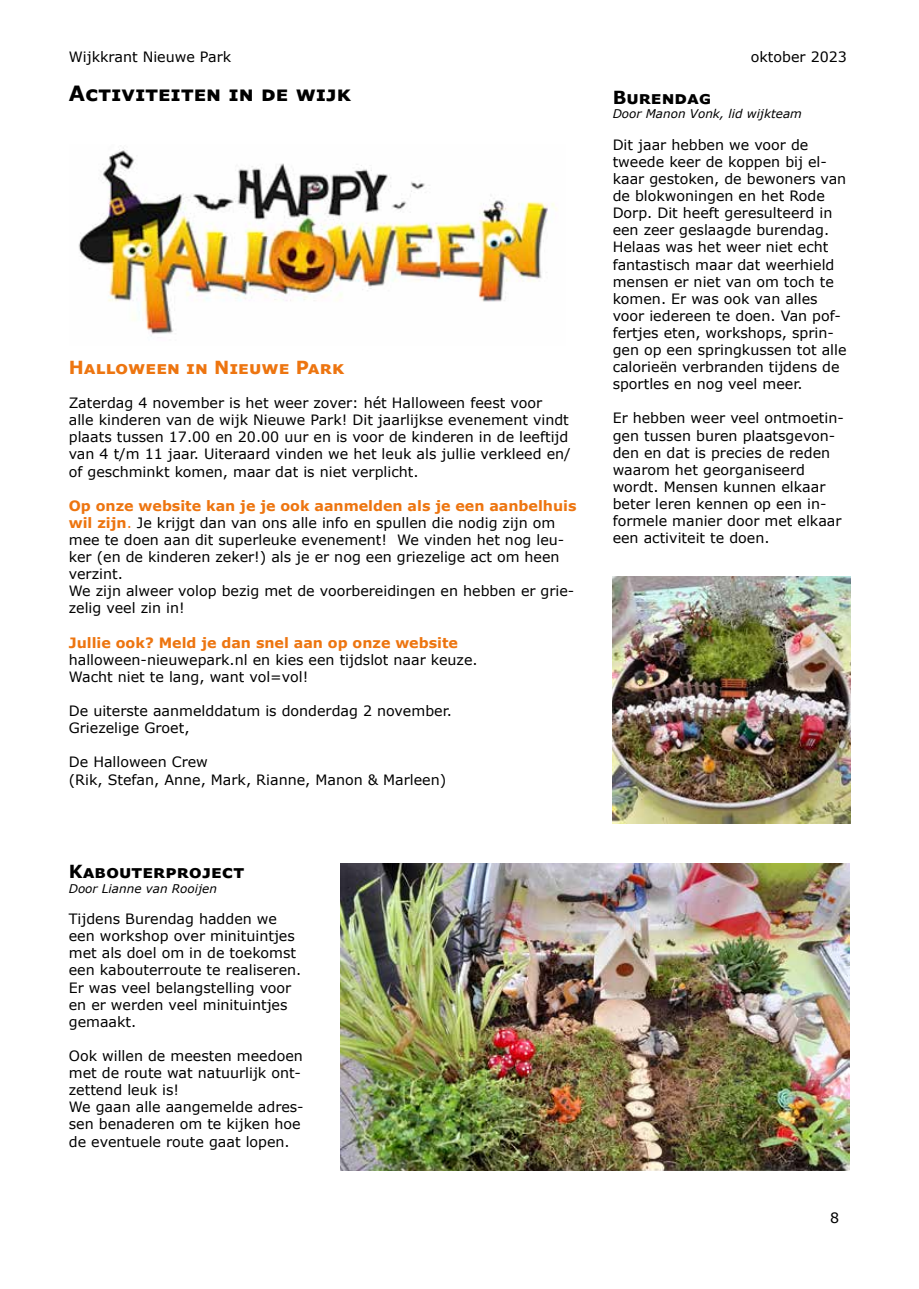
<style>
.page{position:relative;width:919px;height:1289px;background:#fff}
.page>*{position:absolute;margin:0;border:0;box-sizing:border-box;transform-origin:0 0}
.t1{font:700 21px "Verdana";color:#000}
.t2{font:700 18px "Verdana";color:#000}
.t3{font:700 18px "Verdana";color:#ed7510}
.t4{font:14.25px/17.1px "Verdana";color:#000}
.t5{font:700 14.25px "Verdana";color:#ed7510}
.t6{font:italic 12px "Verdana";color:#000}
.s1{font-weight:700;color:#ed7510}
.s2{color:#ed7510}
</style>
<div class="page">
<img style="left:78px;top:148px;width:480px;height:186px">
<img style="left:612px;top:576px;width:238px;height:247px">
<img style="left:340px;top:863px;width:509px;height:307px">
<p class="t4" style="left:69px;top:48px;width:164px">Wijkkrant Nieuwe Park</p>
<p class="t4" style="left:750px;top:48px;width:98px">oktober 2023</p>
<h1 class="t1" style="left:69px;top:79px;width:284px">Activiteiten in de wijk</h1>
<p class="t2" style="left:612px;top:84px;width:100px">Burendag</p>
<p class="t6" style="left:612px;top:106px;width:191px">Door Manon Vonk, lid wijkteam</p>
<p class="t4" style="left:612px;top:136px;width:235px">Dit jaar hebben we voor de tweede keer de koppen bij el&shy;kaar gestoken, de bewoners van de blokwoningen en het Rode<br>Dorp. Dit heeft geresulteerd in een zeer geslaagde burendag.<br>Helaas was het weer niet echt fantastisch maar dat weerhield mensen er niet van om toch te komen. Er was ook van alles voor iedereen te doen. Van pof&shy;fertjes eten, workshops, sprin&shy;gen op een springkussen tot alle calorieën verbranden tijdens de sportles en nog veel meer.</p>
<p class="t4" style="left:612px;top:409px;width:233px">Er hebben weer veel ontmoetin&shy;gen tussen buren plaatsgevon&shy;den en dat is precies de reden waarom het georganiseerd wordt. Mensen kunnen elkaar beter leren kennen op een in&shy;formele manier door met elkaar een activiteit te doen.</p>
<p class="t3" style="left:69px;top:354px;width:277px">Halloween in Nieuwe Park</p>
<p class="t4" style="left:69px;top:394px;width:503px">Zaterdag 4 november is het weer zover: hét Halloween feest voor<br>alle kinderen van de wijk Nieuwe Park! Dit jaarlijkse evenement vindt plaats tussen 17.00 en 20.00 uur en is voor de kinderen in de leeftijd van 4 t/m 11 jaar. Uiteraard vinden we het leuk als jullie verkleed en/ of geschminkt komen, maar dat is niet verplicht.</p>
<p class="t4" style="left:69px;top:497px;width:509px"><span class="s1">Op onze website kan je je ook aanmelden als je een aanbelhuis wil zijn</span><span class="s2">.</span> Je krijgt dan van ons alle info en spullen die nodig zijn om mee te doen aan dit superleuke evenement! We vinden het nog leu&shy;ker (en de kinderen zeker!) als je er nog een griezelige act om heen verzint.<br>We zijn alweer volop bezig met de voorbereidingen en hebben er grie&shy;zelig veel zin in!</p>
<p class="t5" style="left:69px;top:632px;width:390px">Jullie ook? Meld je dan snel aan op onze website</p>
<p class="t4" style="left:69px;top:651px;width:410px">halloween-nieuwepark.nl en kies een tijdslot naar keuze.<br>Wacht niet te lang, want vol=vol!</p>
<p class="t4" style="left:69px;top:702px;width:384px">De uiterste aanmelddatum is donderdag 2 november.<br>Griezelige Groet,</p>
<p class="t4" style="left:69px;top:753px;width:379px">De Halloween Crew<br>(Rik, Stefan, Anne, Mark, Rianne, Manon &amp; Marleen)</p>
<p class="t2" style="left:69px;top:858px;width:177px">Kabouterproject</p>
<p class="t6" style="left:69px;top:880px;width:150px">Door Lianne van Rooijen</p>
<p class="t4" style="left:69px;top:910px;width:234px">Tijdens Burendag hadden we een workshop over minituintjes met als doel om in de toekomst een kabouterroute te realiseren.<br>Er was veel belangstelling voor en er werden veel minituintjes gemaakt.</p>
<p class="t4" style="left:69px;top:1047px;width:236px">Ook willen de meesten meedoen met de route wat natuurlijk ont&shy;zettend leuk is!<br>We gaan alle aangemelde adres&shy;sen benaderen om te kijken hoe de eventuele route gaat lopen.</p>
<p class="t4" style="left:830px;top:1209px;width:11px">8</p>
</div>
